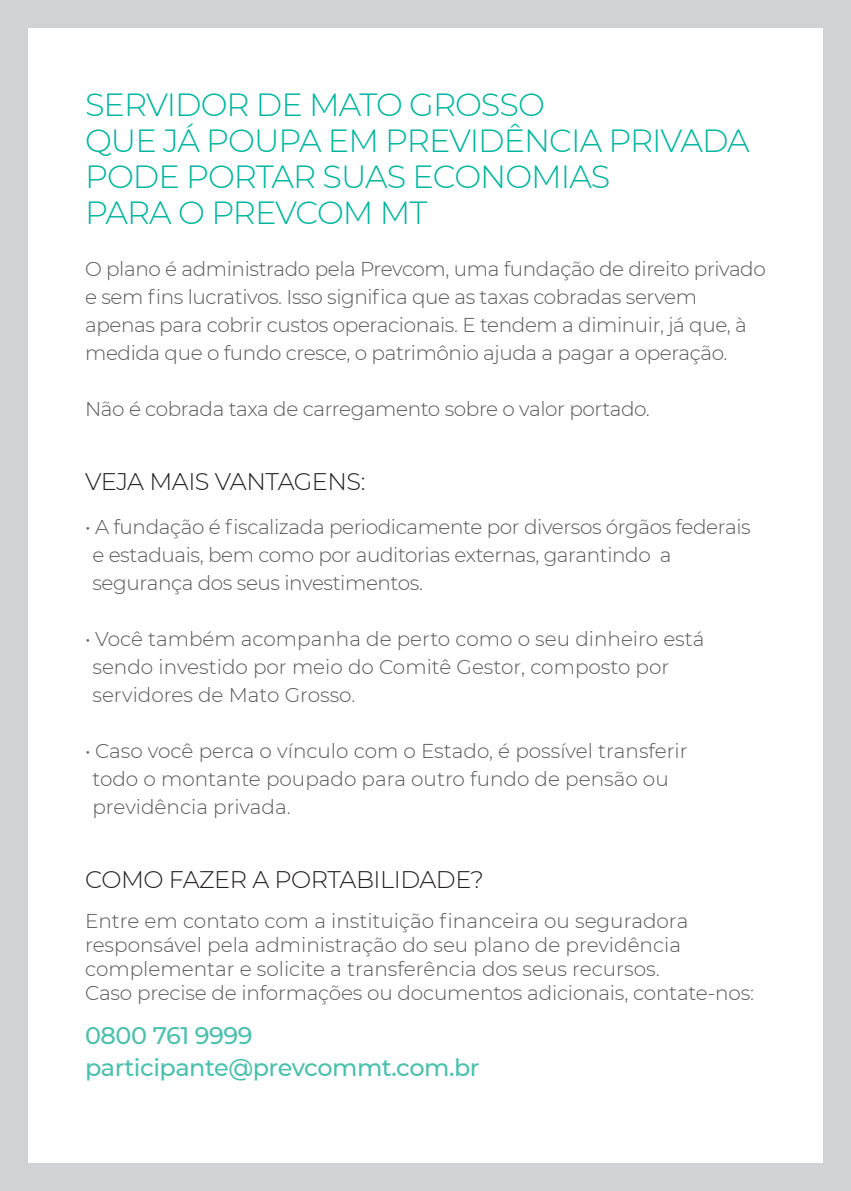
<style>
.page{position:relative;width:851px;height:1191px;background:#fff}
.page>*{position:absolute;margin:0;border:0;box-sizing:border-box;transform-origin:0 0}
.t1{font:300 32px/36px "Montserrat";letter-spacing:-.03em;color:#00b59d}
.t2{font:300 24px "Montserrat";letter-spacing:-.02em;color:#231f20}
.t3{font:500 24px "Montserrat";letter-spacing:-.02em;color:#4dc0ad}
.t4{font:300 20px/28px "Montserrat";color:#57585a}
.t5{font:300 20px/28px "Montserrat";letter-spacing:-.02em;color:#57585a}
</style>
<div class="page">
<div style="left:0;top:0;width:850px;height:1191px;background:#d1d2d4"></div>
<div style="left:28px;top:28px;width:794px;height:1134px;background:#fff"></div>
<p class="t1" style="left:85px;top:86px;width:666px">SERVIDOR DE MATO GROSSO<br>QUE JÁ POUPA EM PREVIDÊNCIA PRIVADA<br>PODE PORTAR SUAS ECONOMIAS<br>PARA O PREVCOM MT</p>
<p class="t5" style="left:85px;top:254px;width:682px">O plano é administrado pela Prevcom, uma fundação de direito privado e sem fins lucrativos. Isso significa que as taxas cobradas servem apenas para cobrir custos operacionais. E tendem a diminuir, já que, à medida que o fundo cresce, o patrimônio ajuda a pagar a operação.</p>
<p class="t5" style="left:85px;top:394px;width:566px">Não é cobrada taxa de carregamento sobre o valor portado.</p>
<p class="t2" style="left:85px;top:465px;width:282px">VEJA MAIS VANTAGENS:</p>
<p class="t5" style="left:92px;top:512px;width:659px;text-indent:-7px">• A fundação é fiscalizada periodicamente por diversos órgãos federais e estaduais, bem como por auditorias externas, garantindo a segurança dos seus investimentos.</p>
<p class="t4" style="left:92px;top:624px;width:613px;text-indent:-7px">• Você também acompanha de perto como o seu dinheiro está sendo investido por meio do Comitê Gestor, composto por servidores de Mato Grosso.</p>
<p class="t4" style="left:92px;top:736px;width:596px;text-indent:-7px">• Caso você perca o vínculo com o Estado, é possível transferir todo o montante poupado para outro fundo de pensão ou previdência privada.</p>
<p class="t2" style="left:85px;top:863px;width:400px">COMO FAZER A PORTABILIDADE?</p>
<p class="t4" style="left:85px;top:908px;width:670px;line-height:24px">Entre em contato com a instituição financeira ou seguradora responsável pela administração do seu plano de previdência complementar e solicite a transferência dos seus recursos.<br>Caso precise de informações ou documentos adicionais, contate-nos:</p>
<p class="t3" style="left:85px;top:1019px;width:169px">0800 761 9999</p>
<p class="t3" style="left:85px;top:1051px;width:396px">participante@prevcommt.com.br</p>
</div>
